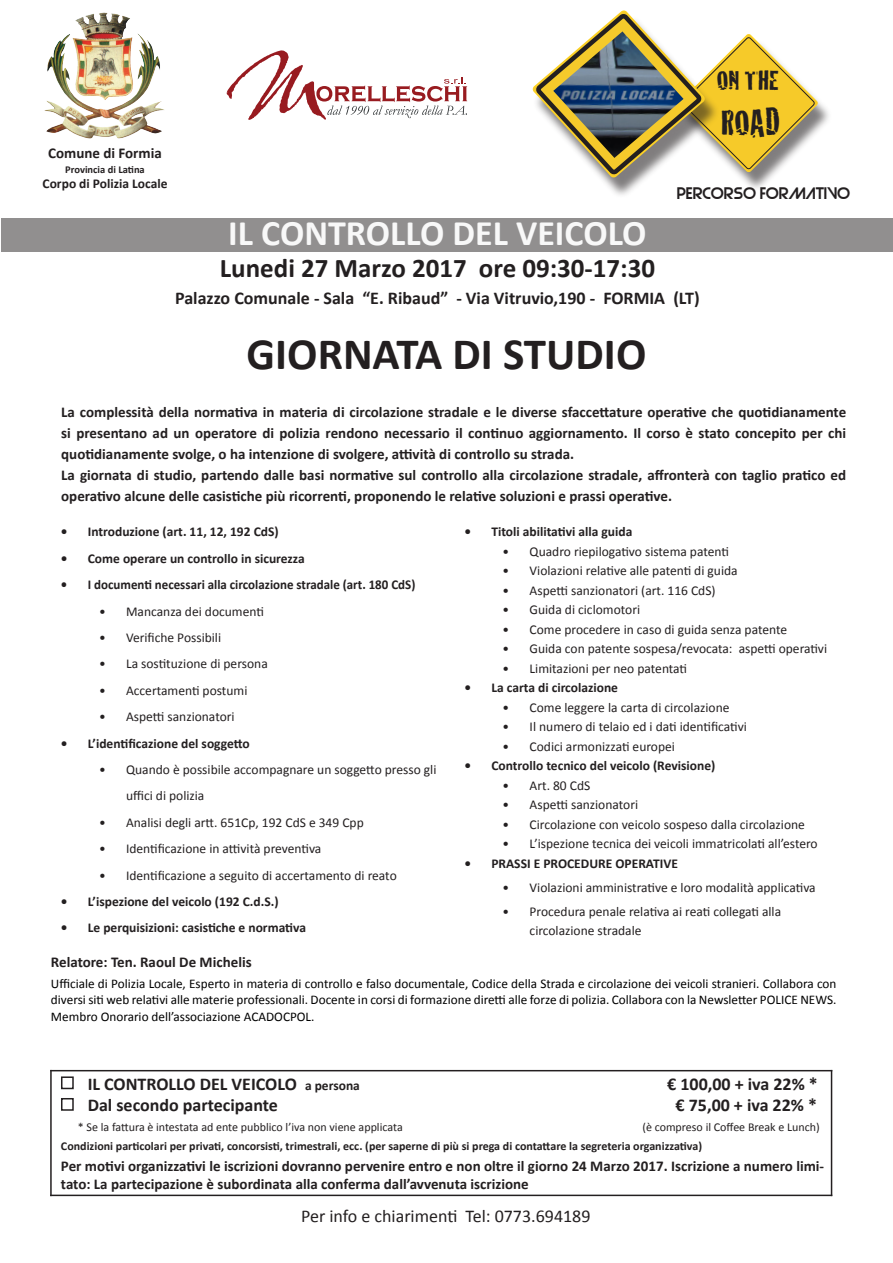
<style>
.page{position:relative;width:893px;height:1263px;background:#fff}
.page>*{position:absolute;margin:0;border:0;box-sizing:border-box;transform-origin:0 0}
.t1{font:700 45px "Calibri";color:#231f20}
.t2{font:37.5px "Cracked";color:#231f20}
.t3{font:700 36px "Calibri";color:#f8f8f8}
.t4{font:28.5px "Cracked";color:#231f20}
.t5{font:700 27px "Calibri";color:#231f20}
.t6{font:700 18px "Calibri";color:#231f20}
.t7{font:18px "Calibri";color:#231f20}
.t8{font:700 15px/21px "Calibri";color:#231f20}
.t9{font:15px "Strasua";color:#231f20}
.t10{font:13.5px/26.4px "Calibri";color:#231f20}
.t11{font:700 13.5px "Calibri";color:#231f20}
.t12{font:700 13.5px "Calibri";color:#231f20;scale:.96 1}
.t13{font:13.2px/16.2px "Calibri";color:#000;text-align:justify}
.t14{font:700 12px "Calibri";color:#231f20}
.t15{font:12px "Calibri";color:#231f20}
.t16{font:700 10.5px "Calibri";color:#231f20}
.s1{font-size:13.5px}
</style>
<div class="page">
<div style="left:680px;top:40px;width:152px;height:152px;background:#231f20;opacity:.58"></div>
<div style="left:533px;top:16px;width:187px;height:182px;background:#231f20;opacity:.58"></div>
<svg style="left:532px;top:10px;width:286px;height:168px"></svg>
<img style="left:553px;top:31px;width:130px;height:127px">
<div style="left:1px;top:218px;width:892px;height:34px;background:#918f8f"></div>
<svg style="left:227px;top:50px;width:240px;height:70px"></svg>
<img style="left:44px;top:12px;width:120px;height:127px">
<div style="left:61px;top:1076px;width:13px;height:13px;border:2px solid #231f20"></div>
<div style="left:61px;top:1098px;width:13px;height:13px;border:2px solid #231f20"></div>
<hr style="left:831px;top:1070px;width:1px;height:126px;background:#231f20">
<hr style="left:50px;top:1070px;width:2px;height:126px;background:#231f20">
<hr style="left:50px;top:1194px;width:782px;height:2px;background:#231f20">
<hr style="left:50px;top:1070px;width:782px;height:1px;background:#231f20">
<p class="t8" style="left:48px;top:143px;width:115px">Comune di Formia</p>
<p class="t16" style="left:65px;top:163px;width:81px">Provincia di Latina</p>
<p class="t11" style="left:43px;top:175px;width:126px">Corpo di Polizia Locale</p>
<p class="t4" style="left:717px;top:57px;width:64px">ON THE</p>
<p class="t2" style="left:721px;top:92px;width:60px">ROAD</p>
<p class="t3" style="left:228px;top:210px;width:420px">IL CONTROLLO DEL VEICOLO</p>
<p class="t9" style="left:677px;top:185px;width:175px">PERCORSO FORMATIVO</p>
<p class="t5" style="left:220px;top:251px;width:437px">Lunedi 27 Marzo 2017 ore 09:30-17:30</p>
<p class="t6" style="left:175px;top:287px;width:526px">Palazzo Comunale - Sala “E. Ribaud” - Via Vitruvio,190 - FORMIA (LT)</p>
<p class="t1" style="left:247px;top:325px;width:401px">GIORNATA DI STUDIO</p>
<p class="t8" style="left:61px;top:401px;width:786px;text-align:justify">La complessità della normativa in materia di circolazione stradale e le diverse sfaccettature operative che quotidianamente si presentano ad un operatore di polizia rendono necessario il continuo aggiornamento. Il corso è stato concepito per chi quotidianamente svolge, o ha intenzione di svolgere, attività di controllo su strada.</p>
<p class="t8" style="left:61px;top:464px;width:786px">La giornata di studio, partendo dalle basi normative sul controllo alla circolazione stradale, affronterà con taglio pratico ed operativo alcune delle casistiche più ricorrenti, proponendo le relative soluzioni e prassi operative.</p>
<p class="t11" style="left:61px;top:523px;width:219px">• Introduzione (art. 11, 12, 192 CdS)</p>
<p class="t11" style="left:61px;top:550px;width:245px">• Come operare un controllo in sicurezza</p>
<p class="t12" style="left:61px;top:576px;width:371px">• I documenti necessari alla circolazione stradale (art. 180 CdS)</p>
<p class="t10" style="left:99px;top:598px;width:166px">• Mancanza dei documenti</p>
<p class="t10" style="left:99px;top:624px;width:124px">• Verifiche Possibili</p>
<p class="t10" style="left:99px;top:651px;width:170px">• La sostituzione di persona</p>
<p class="t10" style="left:99px;top:677px;width:150px">• Accertamenti postumi</p>
<p class="t10" style="left:99px;top:704px;width:137px">• Aspetti sanzionatori</p>
<p class="t11" style="left:61px;top:734px;width:190px">• L’identificazione del soggetto</p>
<p class="t10" style="left:126px;top:756px;width:312px;text-indent:-27px">• Quando è possibile accompagnare un soggetto presso gli uffici di polizia</p>
<p class="t10" style="left:99px;top:809px;width:266px">• Analisi degli artt. 651Cp, 192 CdS e 349 Cpp</p>
<p class="t10" style="left:99px;top:836px;width:224px">• Identificazione in attività preventiva</p>
<p class="t10" style="left:99px;top:862px;width:299px">• Identificazione a seguito di accertamento di reato</p>
<p class="t11" style="left:61px;top:893px;width:219px">• L’ispezione del veicolo (192 C.d.S.)</p>
<p class="t11" style="left:61px;top:919px;width:247px">• Le perquisizioni: casistiche e normativa</p>
<p class="t11" style="left:464px;top:523px;width:170px">• Titoli abilitativi alla guida</p>
<p class="t10" style="left:503px;top:538px;width:228px">• Quadro riepilogativo sistema patenti</p>
<p class="t10" style="left:503px;top:558px;width:236px">• Violazioni relative alle patenti di guida</p>
<p class="t10" style="left:503px;top:577px;width:215px">• Aspetti sanzionatori (art. 116 CdS)</p>
<p class="t10" style="left:503px;top:597px;width:139px">• Guida di ciclomotori</p>
<p class="t10" style="left:503px;top:616px;width:286px">• Come procedere in caso di guida senza patente</p>
<p class="t10" style="left:503px;top:636px;width:326px">• Guida con patente sospesa/revocata: aspetti operativi</p>
<p class="t10" style="left:503px;top:655px;width:186px">• Limitazioni per neo patentati</p>
<p class="t11" style="left:464px;top:679px;width:155px">• La carta di circolazione</p>
<p class="t10" style="left:503px;top:694px;width:228px">• Come leggere la carta di circolazione</p>
<p class="t10" style="left:503px;top:714px;width:246px">• Il numero di telaio ed i dati identificativi</p>
<p class="t10" style="left:503px;top:733px;width:174px">• Codici armonizzati europei</p>
<p class="t11" style="left:464px;top:757px;width:252px">• Controllo tecnico del veicolo (Revisione)</p>
<p class="t10" style="left:503px;top:772px;width:89px">• Art. 80 CdS</p>
<p class="t10" style="left:503px;top:792px;width:137px">• Aspetti sanzionatori</p>
<p class="t10" style="left:503px;top:811px;width:304px">• Circolazione con veicolo sospeso dalla circolazione</p>
<p class="t10" style="left:503px;top:831px;width:317px">• L’ispezione tecnica dei veicoli immatricolati all’estero</p>
<p class="t11" style="left:464px;top:855px;width:215px">• PRASSI E PROCEDURE OPERATIVE</p>
<p class="t10" style="left:503px;top:874px;width:315px">• Violazioni amministrative e loro modalità applicativa</p>
<p class="t10" style="left:530px;top:902px;width:253px;line-height:19.5px;text-indent:-27px">• Procedura penale relativa ai reati collegati alla circolazione stradale</p>
<p class="t8" style="left:51px;top:951px;width:202px">Relatore: Ten. Raoul De Michelis</p>
<p class="t13" style="left:51px;top:976px;width:787px">Ufficiale di Polizia Locale, Esperto in materia di controllo e falso documentale, Codice della Strada e circolazione dei veicoli stranieri. Collabora con diversi siti web relativi alle materie professionali. Docente in corsi di formazione diretti alle forze di polizia. Collabora con la Newsletter POLICE NEWS.<br>Membro Onorario dell’associazione ACADOCPOL.</p>
<p class="t6" style="left:88px;top:1072px;width:274px">IL CONTROLLO DEL VEICOLO <span class="s1">a persona</span></p>
<p class="t6" style="left:667px;top:1072px;width:152px">€ 100,00 + iva 22% *</p>
<p class="t6" style="left:88px;top:1094px;width:192px">Dal secondo partecipante</p>
<p class="t6" style="left:676px;top:1094px;width:143px">€ 75,00 + iva 22% *</p>
<p class="t15" style="left:78px;top:1119px;width:326px">* Se la fattura è intestata ad ente pubblico l’iva non viene applicata</p>
<p class="t15" style="left:642px;top:1119px;width:179px">(è compreso il Coffee Break e Lunch)</p>
<p class="t14" style="left:61px;top:1138px;width:643px">Condizioni particolari per privati, concorsisti, trimestrali, ecc. (per saperne di più si prega di contattare la segreteria organizzativa)</p>
<p class="t8" style="left:61px;top:1157px;width:765px;line-height:18px">Per motivi organizzativi le iscrizioni dovranno pervenire entro e non oltre il giorno 24 Marzo 2017. Iscrizione a numero limi&shy;tato: La partecipazione è subordinata alla conferma dall’avvenuta iscrizione</p>
<p class="t7" style="left:301px;top:1205px;width:291px">Per info e chiarimenti Tel: 0773.694189</p>
</div>
